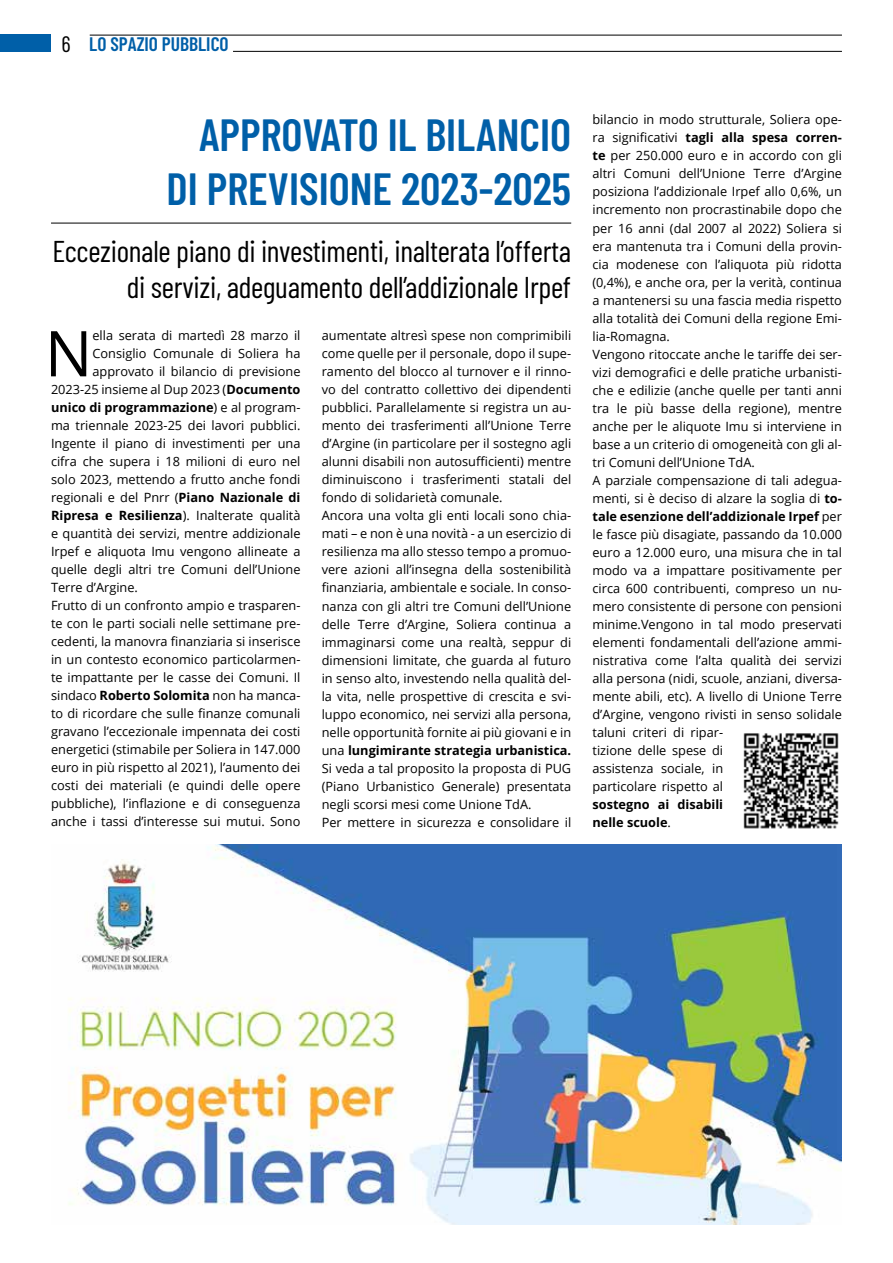
<style>
.page{position:relative;width:893px;height:1263px;background:#fff}
.page>*{position:absolute;margin:0;border:0;box-sizing:border-box;transform-origin:0 0}
.t1{font:63.15px "Open Sans";color:#000}
.t2{font:600 45px/54px "Barlow Condensed";color:#005fa8;text-align:right}
.t3{font:30px/36px "Barlow Condensed";letter-spacing:-.01em;color:#000;text-align:right}
.t4{font:600 19.5px "Barlow Condensed";color:#005fa8}
.t5{font:12.75px/18px "Open Sans";color:#000}
.t6{font:700 12.75px/18px "Open Sans";color:#000}
.s1{font-weight:400;font-size:22.5px;color:#000}
.s2{font-weight:700}
.s3{font-weight:400}
</style>
<div class="page">
<hr style="left:233px;top:51px;width:609px;height:1px;background:#000">
<hr style="left:90px;top:35px;width:752px;height:1px;background:#000">
<div style="left:0;top:35px;width:51px;height:17px;background:#005fa8"></div>
<hr style="left:51px;top:223px;width:520px;height:1px;background:#000">
<img style="left:68px;top:844px;width:774px;height:381px">
<img style="left:743px;top:733px;width:96px;height:96px">
<h3 class="t4" style="left:62px;top:31px;width:169px"><span class="s1">6</span> LO SPAZIO PUBBLICO</h3>
<h2 class="t2" style="left:167px;top:105px;width:406px">APPROVATO IL BILANCIO<br>DI PREVISIONE 2023-2025</h2>
<h3 class="t3" style="left:52px;top:231px;width:520px">Eccezionale piano di investimenti, inalterata l’offerta di servizi, adeguamento dell’addizionale Irpef</h3>
<h1 class="t1" style="left:45px;top:310px;width:49px">N</h1>
<p class="t5" style="left:92px;top:326px;width:210px">ella serata di martedì 28 marzo il</p>
<p class="t5" style="left:92px;top:344px;width:210px">Consiglio Comunale di Soliera ha</p>
<p class="t5" style="left:92px;top:362px;width:210px">approvato il bilancio di previsione</p>
<p class="t5" style="left:51px;top:380px;width:251px">2023-25 insieme al Dup 2023 (<span class="s2">Documento</span></p>
<p class="t6" style="left:51px;top:398px;width:251px">unico di programmazione<span class="s3">) e al program-</span></p>
<p class="t5" style="left:51px;top:416px;width:251px">ma triennale 2023-25 dei lavori pubblici.</p>
<p class="t5" style="left:51px;top:434px;width:251px">Ingente il piano di investimenti per una</p>
<p class="t5" style="left:51px;top:452px;width:251px">cifra che supera i 18 milioni di euro nel</p>
<p class="t5" style="left:51px;top:470px;width:251px">solo 2023, mettendo a frutto anche fondi</p>
<p class="t5" style="left:51px;top:488px;width:251px">regionali e del Pnrr (<span class="s2">Piano Nazionale di</span></p>
<p class="t5" style="left:51px;top:506px;width:251px"><span class="s2">Ripresa e Resilienza</span>). Inalterate qualità</p>
<p class="t5" style="left:51px;top:524px;width:251px">e quantità dei servizi, mentre addizionale</p>
<p class="t5" style="left:51px;top:542px;width:251px">Irpef e aliquota Imu vengono allineate a</p>
<p class="t5" style="left:51px;top:560px;width:251px">quelle degli altri tre Comuni dell’Unione</p>
<p class="t5" style="left:51px;top:578px;width:88px">Terre d’Argine.</p>
<p class="t5" style="left:51px;top:596px;width:251px">Frutto di un confronto ampio e trasparen-</p>
<p class="t5" style="left:51px;top:614px;width:251px">te con le parti sociali nelle settimane pre-</p>
<p class="t5" style="left:51px;top:632px;width:251px">cedenti, la manovra finanziaria si inserisce</p>
<p class="t5" style="left:51px;top:650px;width:251px">in un contesto economico particolarmen-</p>
<p class="t5" style="left:51px;top:668px;width:251px">te impattante per le casse dei Comuni. Il</p>
<p class="t5" style="left:51px;top:686px;width:251px">sindaco <span class="s2">Roberto Solomita</span> non ha manca-</p>
<p class="t5" style="left:51px;top:704px;width:251px">to di ricordare che sulle finanze comunali</p>
<p class="t5" style="left:51px;top:722px;width:251px">gravano l’eccezionale impennata dei costi</p>
<p class="t5" style="left:51px;top:740px;width:251px">energetici (stimabile per Soliera in 147.000</p>
<p class="t5" style="left:51px;top:758px;width:251px">euro in più rispetto al 2021), l’aumento dei</p>
<p class="t5" style="left:51px;top:776px;width:251px">costi dei materiali (e quindi delle opere</p>
<p class="t5" style="left:51px;top:794px;width:251px">pubbliche), l’inflazione e di conseguenza</p>
<p class="t5" style="left:51px;top:812px;width:251px">anche i tassi d’interesse sui mutui. Sono</p>
<p class="t5" style="left:322px;top:326px;width:251px">aumentate altresì spese non comprimibili come quelle per il personale, dopo il supe&shy;ramento del blocco al turnover e il rinno&shy;vo del contratto collettivo dei dipendenti pubblici. Parallelamente si registra un au&shy;mento dei trasferimenti all’Unione Terre d’Argine (in particolare per il sostegno agli alunni disabili non autosufficienti) mentre diminuiscono i trasferimenti statali del fondo di solidarietà comunale.<br>Ancora una volta gli enti locali sono chia&shy;mati – e non è una novità - a un esercizio di resilienza ma allo stesso tempo a promuo&shy;vere azioni all’insegna della sostenibilità finanziaria, ambientale e sociale. In conso&shy;nanza con gli altri tre Comuni dell’Unione delle Terre d’Argine, Soliera continua a immaginarsi come una realtà, seppur di dimensioni limitate, che guarda al futuro in senso alto, investendo nella qualità del&shy;la vita, nelle prospettive di crescita e svi&shy;luppo economico, nei servizi alla persona, nelle opportunità fornite ai più giovani e in una <span class="s2">lungimirante strategia urbanistica.<br></span>Si veda a tal proposito la proposta di PUG (Piano Urbanistico Generale) presentata negli scorsi mesi come Unione TdA.<br>Per mettere in sicurezza e consolidare il</p>
<p class="t5" style="left:592px;top:111px;width:251px">bilancio in modo strutturale, Soliera ope&shy;ra significativi <span class="s2">tagli alla spesa corren&shy;te</span> per 250.000 euro e in accordo con gli altri Comuni dell’Unione Terre d’Argine posiziona l’addizionale Irpef allo 0,6%, un incremento non procrastinabile dopo che per 16 anni (dal 2007 al 2022) Soliera si era mantenuta tra i Comuni della provin&shy;cia modenese con l’aliquota più ridotta (0,4%), e anche ora, per la verità, continua a mantenersi su una fascia media rispetto alla totalità dei Comuni della regione Emi&shy;lia-Romagna.<br>Vengono ritoccate anche le tariffe dei ser&shy;vizi demografici e delle pratiche urbanisti&shy;che e edilizie (anche quelle per tanti anni tra le più basse della regione), mentre anche per le aliquote Imu si interviene in base a un criterio di omogeneità con gli al&shy;tri Comuni dell’Unione TdA.<br>A parziale compensazione di tali adegua&shy;menti, si è deciso di alzare la soglia di <span class="s2">to&shy;tale esenzione dell’addizionale Irpef</span> per le fasce più disagiate, passando da 10.000 euro a 12.000 euro, una misura che in tal modo va a impattare positivamente per circa 600 contribuenti, compreso un nu&shy;mero consistente di persone con pensioni minime.Vengono in tal modo preservati elementi fondamentali dell’azione ammi&shy;nistrativa come l’alta qualità dei servizi alla persona (nidi, scuole, anziani, diversa&shy;mente abili, etc). A livello di Unione Terre d’Argine, vengono rivisti in senso solidale taluni criteri di ripar-<br>tizione delle spese di<br>assistenza sociale, in<br>particolare rispetto al</p>
<p class="t6" style="left:592px;top:795px;width:132px">sostegno ai disabili nelle scuole<span class="s3">.</span></p>
</div>
